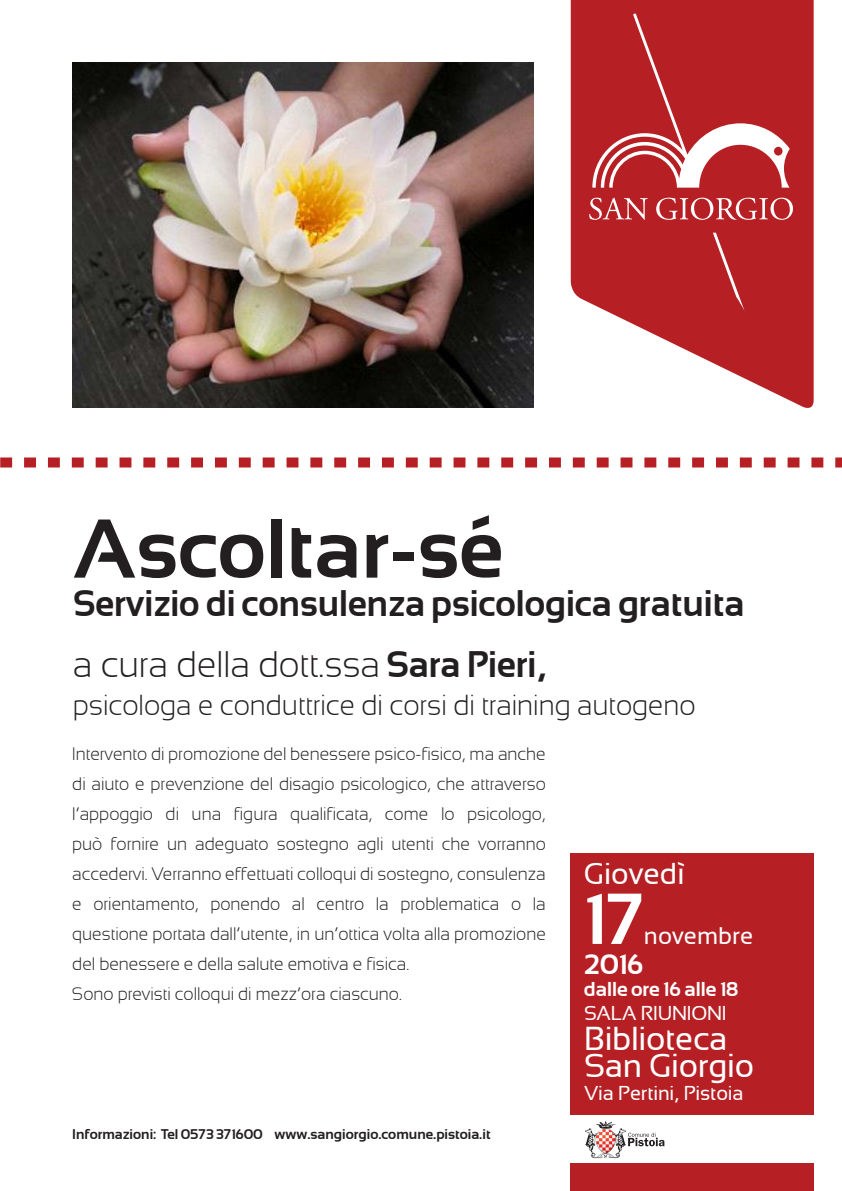
<style>
.page{position:relative;width:842px;height:1191px;background:#fff}
.page>*{position:absolute;margin:0;border:0;box-sizing:border-box;transform-origin:0 0}
.t1{font:700 83.2px "Sansation";color:#231f20}
.t2{font:700 72px "Sansation";color:#fff}
.t3{font:700 36.8px "Sansation";color:#231f20;scale:.96 1}
.t4{font:300 36.8px "Sansation";color:#231f20;scale:.96 1}
.t5{font:33px "Sansation";letter-spacing:-.01em;color:#fff}
.t6{font:30px "Sansation";color:#fff}
.t7{font:300 28.8px "Sansation";color:#231f20;scale:.96 1}
.t8{font:700 28px "Sansation";color:#fff}
.t9{font:24px "Sansation";color:#fff}
.t10{font:20px "Sansation";letter-spacing:-.01em;color:#fff}
.t11{font:700 20px "Sansation";color:#fff}
.t12{font:300 18px/30px "Sansation";color:#231f20;text-align:justify;scale:.96 1}
.t13{font:700 14px "Sansation";color:#231f20}
.s1{font-weight:700}
</style>
<div class="page">
<div style="left:571px;top:853px;width:243px;height:338px;background:#b62024"></div>
<svg style="left:571px;top:0;width:243px;height:408px;fill:#b62024"></svg>
<svg style="left:589px;top:198px;width:3px;height:22px"></svg>
<svg style="left:790px;top:198px;width:3px;height:22px"></svg>
<svg style="left:592px;top:13px;width:198px;height:298px;background:#bd3639"></svg>
<svg style="left:0;top:457px;width:842px;height:10px"></svg>
<img style="left:72px;top:62px;width:462px;height:346px">
<div style="left:571px;top:1115px;width:243px;height:48px;background:#fff"></div>
<img style="left:585px;top:1121px;width:41px;height:38px">
<svg style="left:628px;top:1132px;width:36px;height:14px"></svg>
<p class="t1" style="left:73px;top:501px;width:432px">Ascoltar-sé</p>
<p class="t3" style="left:73px;top:582px;width:701px">Servizio di consulenza psicologica gratuita</p>
<p class="t4" style="left:73px;top:644px;width:495px">a cura della dott.ssa <span class="s1">Sara Pieri,</span></p>
<p class="t7" style="left:73px;top:689px;width:650px">psicologa e conduttrice di corsi di training autogeno</p>
<p class="t12" style="left:72px;top:739px;width:495px">Intervento di promozione del benessere psico-fisico, ma anche di aiuto e prevenzione del disagio psicologico, che attraverso l’appoggio di una figura qualificata, come lo psicologo, può fornire un adeguato sostegno agli utenti che vorranno accedervi. Verranno effettuati colloqui di sostegno, consulenza e orientamento, ponendo al centro la problematica o la questione portata dall’utente, in un’ottica volta alla promozione del benessere e della salute emotiva e fisica.</p>
<p class="t12" style="left:72px;top:979px;width:345px">Sono previsti colloqui di mezz’ora ciascuno.</p>
<p class="t13" style="left:72px;top:1126px;width:420px">Informazioni: Tel 0573 371600 www.sangiorgio.comune.pistoia.it</p>
<p class="t6" style="left:584px;top:856px;width:102px">Giovedì</p>
<p class="t2" style="left:584px;top:878px;width:62px">17</p>
<p class="t9" style="left:644px;top:922px;width:111px">novembre</p>
<p class="t8" style="left:584px;top:948px;width:61px">2016</p>
<p class="t11" style="left:584px;top:977px;width:156px">dalle ore 16 alle 18</p>
<p class="t10" style="left:584px;top:1001px;width:144px">SALA RIUNIONI</p>
<p class="t5" style="left:584px;top:1020px;width:145px">Biblioteca</p>
<p class="t5" style="left:584px;top:1047px;width:171px">San Giorgio</p>
<p class="t10" style="left:584px;top:1082px;width:161px">Via Pertini, Pistoia</p>
</div>
